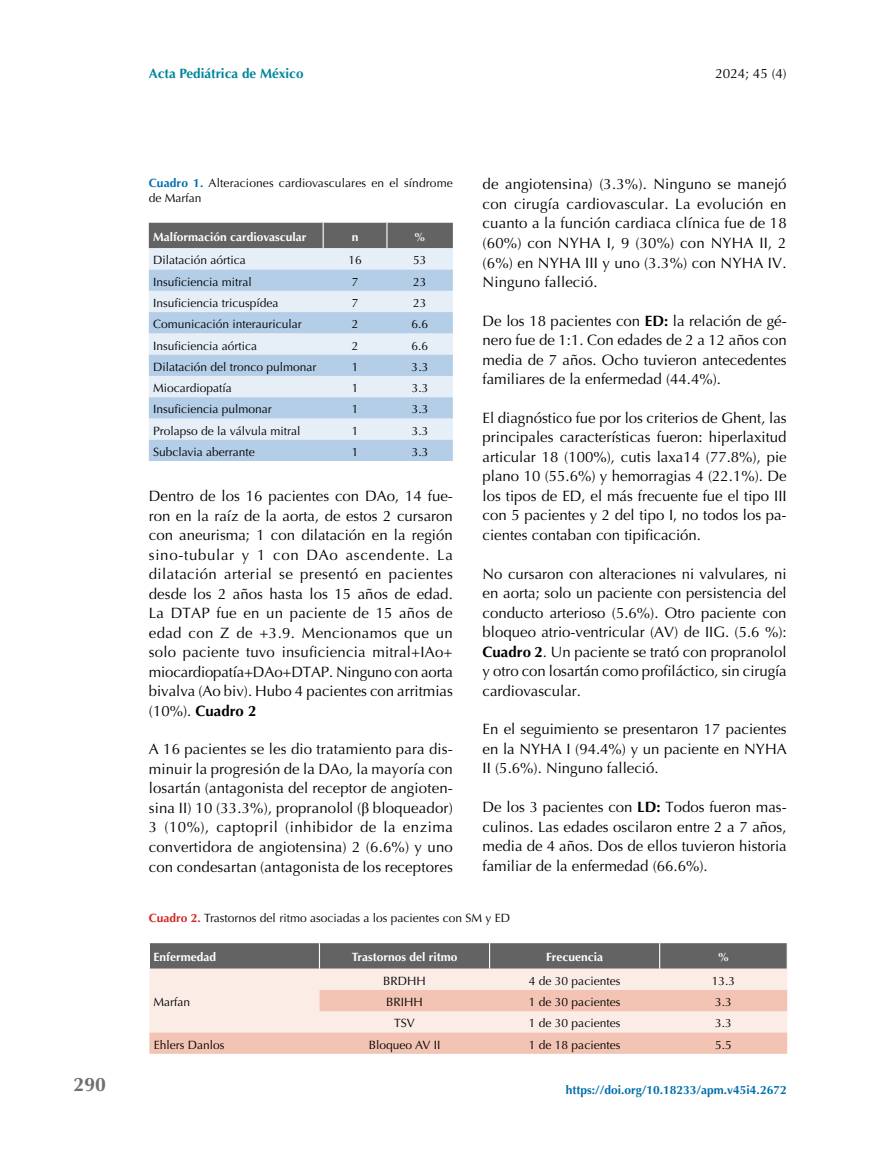
<style>
.page{position:relative;width:893px;height:1149px;background:#fff}
.page>*{position:absolute;margin:0;border:0;box-sizing:border-box;transform-origin:0 0}
.t1{font:700 19.5px "Optima";color:#706f6f}
.t2{font:15px/19.5px "Optima";color:#000;text-align:justify}
.t3{font:700 13.5px "Optima";color:#008699}
.t4{font:13.5px "Optima";color:#000}
.t5{font:12px/15px "Optima";color:#000}
.t6{font:700 12px "Optima";color:#fff}
.t7{font:700 12px "Optima";color:#006fac}
.s1{font-weight:700;color:#006fac}
.s2{font-weight:700}
.s3{font-family:"Times New Roman"}
.s4{font-weight:700;color:#cf2924}
</style>
<div class="page">
<div style="left:149px;top:248px;width:304px;height:21px;background:#e6eef8"></div>
<svg style="left:149px;top:269px;width:304px;height:192px;background:#cadcee"></svg>
<div style="left:149px;top:223px;width:304px;height:25px;background:#646363"></div>
<svg style="left:149px;top:943px;width:639px;height:110px;background:#d5bfb7"></svg>
<h1 class="t1" style="left:74px;top:1072px;width:34px">290</h1>
<p class="t3" style="left:149px;top:66px;width:156px">Acta Pediátrica de México</p>
<p class="t4" style="left:715px;top:66px;width:73px">2024; 45 (4)</p>
<p class="t5" style="left:149px;top:175px;width:305px"><span class="s1">Cuadro 1.</span> Alteraciones cardiovasculares en el síndrome de Marfan</p>
<p class="t6" style="left:153px;top:230px;width:155px">Malformación cardiovascular</p>
<p class="t6" style="left:352px;top:230px;width:8px">n</p>
<p class="t6" style="left:414px;top:230px;width:13px">%</p>
<p class="t5" style="left:153px;top:253px;width:94px">Dilatación aórtica</p>
<p class="t5" style="left:348px;top:253px;width:15px">16</p>
<p class="t5" style="left:413px;top:253px;width:15px">53</p>
<p class="t5" style="left:153px;top:274px;width:100px">Insuficiencia mitral</p>
<p class="t5" style="left:352px;top:274px;width:8px">7</p>
<p class="t5" style="left:413px;top:274px;width:15px">23</p>
<p class="t5" style="left:153px;top:295px;width:127px">Insuficiencia tricuspídea</p>
<p class="t5" style="left:352px;top:295px;width:8px">7</p>
<p class="t5" style="left:413px;top:295px;width:15px">23</p>
<p class="t5" style="left:153px;top:317px;width:150px">Comunicación interauricular</p>
<p class="t5" style="left:352px;top:317px;width:8px">2</p>
<p class="t5" style="left:412px;top:317px;width:18px">6.6</p>
<p class="t5" style="left:153px;top:338px;width:106px">Insuficiencia aórtica</p>
<p class="t5" style="left:352px;top:338px;width:8px">2</p>
<p class="t5" style="left:412px;top:338px;width:18px">6.6</p>
<p class="t5" style="left:153px;top:359px;width:165px">Dilatación del tronco pulmonar</p>
<p class="t5" style="left:352px;top:359px;width:8px">1</p>
<p class="t5" style="left:412px;top:359px;width:18px">3.3</p>
<p class="t5" style="left:153px;top:380px;width:80px">Miocardiopatía</p>
<p class="t5" style="left:352px;top:380px;width:8px">1</p>
<p class="t5" style="left:412px;top:380px;width:18px">3.3</p>
<p class="t5" style="left:153px;top:402px;width:120px">Insuficiencia pulmonar</p>
<p class="t5" style="left:352px;top:402px;width:8px">1</p>
<p class="t5" style="left:412px;top:402px;width:18px">3.3</p>
<p class="t5" style="left:153px;top:423px;width:149px">Prolapso de la válvula mitral</p>
<p class="t5" style="left:352px;top:423px;width:8px">1</p>
<p class="t5" style="left:412px;top:423px;width:18px">3.3</p>
<p class="t5" style="left:153px;top:444px;width:103px">Subclavia aberrante</p>
<p class="t5" style="left:352px;top:444px;width:8px">1</p>
<p class="t5" style="left:412px;top:444px;width:18px">3.3</p>
<p class="t2" style="left:149px;top:486px;width:306px">Dentro de los 16 pacientes con DAo, 14 fue&shy;ron en la raíz de la aorta, de estos 2 cursaron con aneurisma; 1 con dilatación en la región sino-tubular y 1 con DAo ascendente. La dilatación arterial se presentó en pacientes desde los 2 años hasta los 15 años de edad.<br>La DTAP fue en un paciente de 15 años de edad con Z de +3.9. Mencionamos que un solo paciente tuvo insuficiencia mitral+IAo+ miocardiopatía+DAo+DTAP. Ninguno con aorta bivalva (Ao biv). Hubo 4 pacientes con arritmias (10%). <span class="s2">Cuadro 2</span></p>
<p class="t2" style="left:149px;top:739px;width:306px">A 16 pacientes se les dio tratamiento para dis&shy;minuir la progresión de la DAo, la mayoría con losartán (antagonista del receptor de angioten&shy;sina II) 10 (33.3%), propranolol (<span class="s3">β</span> bloqueador)<br>3 (10%), captopril (inhibidor de la enzima convertidora de angiotensina) 2 (6.6%) y uno con condesartan (antagonista de los receptores</p>
<p class="t2" style="left:483px;top:175px;width:306px">de angiotensina) (3.3%). Ninguno se manejó con cirugía cardiovascular. La evolución en cuanto a la función cardiaca clínica fue de 18 (60%) con NYHA I, 9 (30%) con NYHA II, 2 (6%) en NYHA III y uno (3.3%) con NYHA IV.<br>Ninguno falleció.</p>
<p class="t2" style="left:483px;top:311px;width:306px">De los 18 pacientes con <span class="s2">ED:</span> la relación de gé&shy;nero fue de 1:1. Con edades de 2 a 12 años con media de 7 años. Ocho tuvieron antecedentes familiares de la enfermedad (44.4%).</p>
<p class="t2" style="left:483px;top:408px;width:306px">El diagnóstico fue por los criterios de Ghent, las principales características fueron: hiperlaxitud articular 18 (100%), cutis laxa14 (77.8%), pie plano 10 (55.6%) y hemorragias 4 (22.1%). De los tipos de ED, el más frecuente fue el tipo III con 5 pacientes y 2 del tipo I, no todos los pa&shy;cientes contaban con tipificación.</p>
<p class="t2" style="left:483px;top:564px;width:306px">No cursaron con alteraciones ni valvulares, ni en aorta; solo un paciente con persistencia del conducto arterioso (5.6%). Otro paciente con bloqueo atrio-ventricular (AV) de IIG. (5.6 %):<br><span class="s2">Cuadro 2</span>. Un paciente se trató con propranolol y otro con losartán como profiláctico, sin cirugía cardiovascular.</p>
<p class="t2" style="left:483px;top:719px;width:306px">En el seguimiento se presentaron 17 pacientes en la NYHA I (94.4%) y un paciente en NYHA II (5.6%). Ninguno falleció.</p>
<p class="t2" style="left:483px;top:797px;width:306px">De los 3 pacientes con <span class="s2">LD:</span> Todos fueron mas&shy;culinos. Las edades oscilaron entre 2 a 7 años, media de 4 años. Dos de ellos tuvieron historia familiar de la enfermedad (66.6%).</p>
<p class="t5" style="left:149px;top:910px;width:363px"><span class="s4">Cuadro 2.</span> Trastornos del ritmo asociadas a los pacientes con SM y ED</p>
<p class="t6" style="left:154px;top:950px;width:64px">Enfermedad</p>
<p class="t6" style="left:352px;top:950px;width:107px">Trastornos del ritmo</p>
<p class="t6" style="left:546px;top:950px;width:58px">Frecuencia</p>
<p class="t6" style="left:717px;top:950px;width:13px">%</p>
<p class="t5" style="left:154px;top:994px;width:38px">Marfan</p>
<p class="t5" style="left:383px;top:973px;width:44px">BRDHH</p>
<p class="t5" style="left:529px;top:973px;width:93px">4 de 30 pacientes</p>
<p class="t5" style="left:712px;top:973px;width:25px">13.3</p>
<p class="t5" style="left:386px;top:994px;width:38px">BRIHH</p>
<p class="t5" style="left:529px;top:994px;width:93px">1 de 30 pacientes</p>
<p class="t5" style="left:715px;top:994px;width:18px">3.3</p>
<p class="t5" style="left:394px;top:1015px;width:22px">TSV</p>
<p class="t5" style="left:529px;top:1015px;width:93px">1 de 30 pacientes</p>
<p class="t5" style="left:715px;top:1015px;width:18px">3.3</p>
<p class="t5" style="left:154px;top:1036px;width:72px">Ehlers Danlos</p>
<p class="t5" style="left:369px;top:1036px;width:73px">Bloqueo AV II</p>
<p class="t5" style="left:529px;top:1036px;width:93px">1 de 18 pacientes</p>
<p class="t5" style="left:715px;top:1036px;width:18px">5.5</p>
<p class="t7" style="left:566px;top:1082px;width:222px">https://doi.org/10.18233/apm.v45i4.2672</p>
</div>
